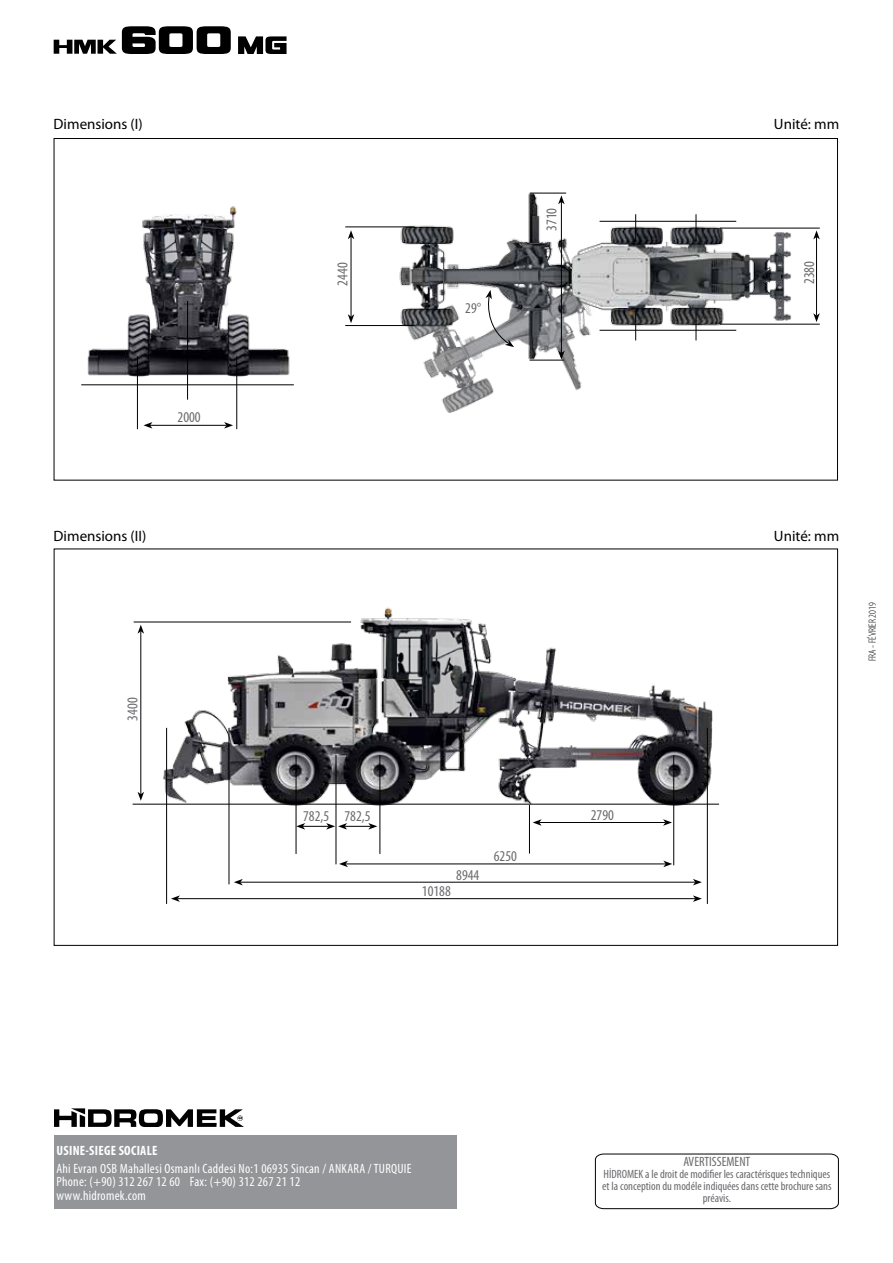
<style>
.page{position:relative;width:893px;height:1263px;background:#fff}
.page>*{position:absolute;margin:0;border:0;box-sizing:border-box;transform-origin:0 0}
.t1{font:condensed 15px "Myriad Pro";color:#696a6d}
.t2{font:15px "Myriad Pro";color:#000}
.t3{font:condensed 13.5px/13.5px "Myriad Pro";letter-spacing:.02em;color:#fff}
.t4{font:700 condensed 13.5px "Myriad Pro";letter-spacing:.02em;color:#fff}
.t5{font:condensed 13.5px "Myriad Pro";color:#696a6d}
.t6{font:condensed 12px/12px "Myriad Pro";color:#696a6d;text-align:center}
.t7{font:300 condensed 10.5px "Myriad Pro";color:#000}
</style>
<div class="page">
<svg style="left:595px;top:1153px;width:244px;height:56px"></svg>
<img style="left:149px;top:607px;width:571px;height:238px">
<hr style="left:296px;top:755px;width:1px;height:99px;background:#000">
<hr style="left:336px;top:755px;width:1px;height:109px;background:#000">
<hr style="left:529px;top:805px;width:1px;height:48px;background:#000">
<hr style="left:380px;top:755px;width:1px;height:99px;background:#000">
<hr style="left:673px;top:755px;width:1px;height:110px;background:#000">
<hr style="left:134px;top:622px;width:217px;height:1px;background:#000">
<hr style="left:166px;top:728px;width:1px;height:176px;background:#000">
<hr style="left:229px;top:728px;width:1px;height:156px;background:#000">
<hr style="left:707px;top:728px;width:1px;height:176px;background:#000">
<hr style="left:133px;top:804px;width:586px;height:1px;background:#000">
<hr style="left:177px;top:898px;width:518px;height:1px;background:#000">
<svg style="left:693px;top:895px;width:9px;height:7px"></svg>
<svg style="left:171px;top:895px;width:9px;height:7px"></svg>
<hr style="left:240px;top:882px;width:455px;height:1px;background:#000">
<svg style="left:693px;top:879px;width:9px;height:6px"></svg>
<svg style="left:234px;top:879px;width:9px;height:6px"></svg>
<hr style="left:346px;top:864px;width:320px;height:1px;background:#000">
<svg style="left:663px;top:861px;width:9px;height:6px"></svg>
<svg style="left:339px;top:861px;width:9px;height:6px"></svg>
<hr style="left:141px;top:631px;width:1px;height:163px;background:#000">
<svg style="left:138px;top:792px;width:6px;height:9px"></svg>
<svg style="left:138px;top:625px;width:6px;height:9px"></svg>
<svg style="left:296px;top:823px;width:81px;height:6px"></svg>
<hr style="left:539px;top:822px;width:126px;height:1px;background:#000">
<svg style="left:663px;top:819px;width:9px;height:7px"></svg>
<svg style="left:533px;top:819px;width:9px;height:7px"></svg>
<img style="left:81px;top:206px;width:213px;height:198px">
<hr style="left:81px;top:385px;width:213px;height:1px;background:#000">
<hr style="left:187px;top:301px;width:1px;height:99px;background:#000">
<hr style="left:236px;top:356px;width:1px;height:73px;background:#000">
<hr style="left:137px;top:356px;width:1px;height:73px;background:#000">
<hr style="left:150px;top:425px;width:77px;height:1px;background:#000">
<svg style="left:143px;top:422px;width:9px;height:7px"></svg>
<svg style="left:224px;top:422px;width:9px;height:7px"></svg>
<img style="left:345px;top:192px;width:461px;height:221px">
<hr style="left:345px;top:227px;width:70px;height:1px;background:#000">
<hr style="left:345px;top:325px;width:70px;height:1px;background:#000">
<svg style="left:635px;top:313px;width:1px;height:27px"></svg>
<svg style="left:635px;top:214px;width:1px;height:28px"></svg>
<svg style="left:696px;top:313px;width:1px;height:27px"></svg>
<svg style="left:696px;top:214px;width:1px;height:28px"></svg>
<hr style="left:600px;top:330px;width:136px;height:1px;background:#000">
<hr style="left:600px;top:221px;width:136px;height:1px;background:#000">
<hr style="left:720px;top:228px;width:100px;height:1px;background:#000">
<hr style="left:720px;top:324px;width:100px;height:1px;background:#000">
<hr style="left:530px;top:193px;width:36px;height:1px;background:#000">
<hr style="left:530px;top:360px;width:34px;height:1px;background:#000">
<hr style="left:351px;top:237px;width:1px;height:80px;background:#000">
<svg style="left:348px;top:230px;width:6px;height:9px"></svg>
<svg style="left:348px;top:314px;width:6px;height:9px"></svg>
<hr style="left:561px;top:202px;width:1px;height:151px;background:#000">
<svg style="left:558px;top:195px;width:7px;height:9px"></svg>
<svg style="left:558px;top:351px;width:7px;height:8px"></svg>
<svg style="left:483px;top:290px;width:31px;height:57px"></svg>
<hr style="left:816px;top:237px;width:1px;height:79px;background:#000">
<svg style="left:813px;top:313px;width:7px;height:9px"></svg>
<svg style="left:813px;top:230px;width:7px;height:9px"></svg>
<svg style="left:238px;top:36px;width:49px;height:18px"></svg>
<svg style="left:54px;top:26px;width:177px;height:28px"></svg>
<svg style="left:54px;top:1108px;width:190px;height:19px"></svg>
<div style="left:54px;top:1135px;width:403px;height:74px;background:#939598"></div>
<p class="t2" style="left:54px;top:116px;width:91px">Dimensions (I)</p>
<p class="t1" style="left:178px;top:408px;width:25px">2000</p>
<p class="t2" style="left:54px;top:528px;width:94px">Dimensions (II)</p>
<p class="t1" style="left:123px;top:720px;width:25px;rotate:-90deg">3400</p>
<p class="t1" style="left:542px;top:231px;width:25px;rotate:-90deg">3710</p>
<p class="t2" style="left:774px;top:116px;width:67px">Unité: mm</p>
<p class="t1" style="left:333px;top:286px;width:25px;rotate:-90deg">2440</p>
<p class="t1" style="left:800px;top:284px;width:25px;rotate:-90deg">2380</p>
<p class="t1" style="left:465px;top:299px;width:17px">29°</p>
<p class="t1" style="left:303px;top:807px;width:69px">782,5 782,5</p>
<p class="t1" style="left:591px;top:806px;width:25px">2790</p>
<p class="t1" style="left:456px;top:865px;width:25px">8944</p>
<p class="t1" style="left:422px;top:882px;width:30px">10188</p>
<p class="t1" style="left:494px;top:846px;width:25px">6250</p>
<p class="t2" style="left:774px;top:528px;width:67px">Unité: mm</p>
<p class="t7" style="left:867px;top:661px;width:60px;rotate:-90deg">FRA - FÉVRIER 2019</p>
<p class="t4" style="left:56px;top:1142px;width:103px">USINE-SIEGE SOCIALE</p>
<p class="t3" style="left:56px;top:1161px;width:357px">Ahi Evran OSB Mahallesi Osmanlı Caddesi No:1 06935 Sincan / ANKARA / TURQUIE<br>Phone: (+90) 312 267 12 60 Fax: (+90) 312 267 21 12<br>www.hidromek.com</p>
<p class="t5" style="left:683px;top:1153px;width:68px">AVERTISSEMENT</p>
<p class="t6" style="left:602px;top:1168px;width:231px">HİDROMEK a le droit de modifier les caractérisques techniques et la conception du modéle indiquées dans cette brochure sans préavis.</p>
</div>
